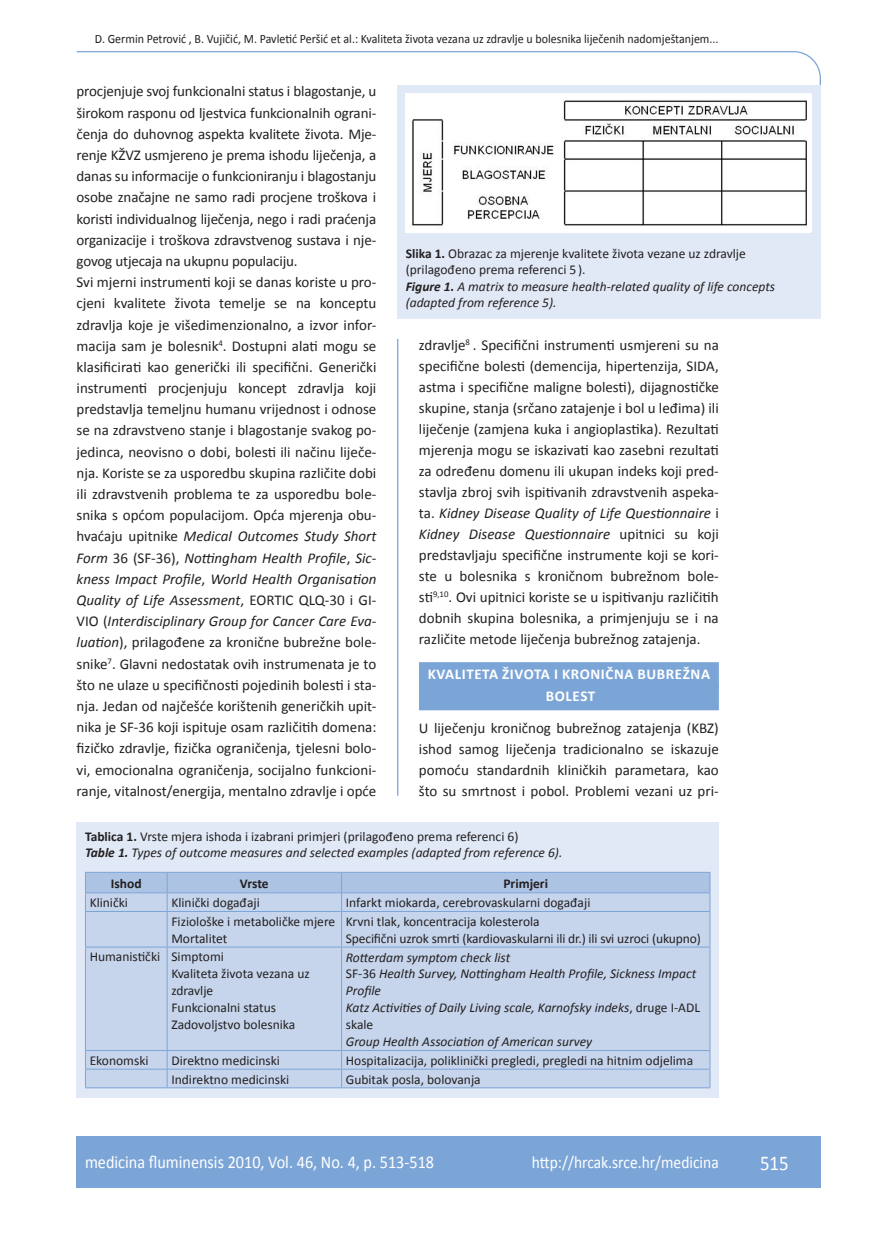
<style>
.page{position:relative;width:872px;height:1234px;background:#fff}
.page>*{position:absolute;margin:0;border:0;box-sizing:border-box;transform-origin:0 0}
.t1{font:21px "Calibri";color:#fff;scale:.9 1}
.t2{font:18px "Calibri";color:#fff;scale:.9 1}
.t3{font:17.25px "Calibri";color:#fff;scale:.9 1}
.t4{font:15px/21.1px "Calibri";color:#231f20;text-align:justify}
.t5{font:700 15px/21.1px "Calibri";letter-spacing:.04em;color:#fff;text-align:center}
.t6{font:13.5px/17px "Calibri";color:#231f20}
.t7{font:italic 13.5px/17px "Calibri";color:#231f20}
.t8{font:700 13.5px "Calibri";color:#231f20}
.t9{font:12.75px "Calibri";color:#231f20;scale:.94 1}
.s1{font-style:italic}
.s2{font-weight:700;font-style:normal}
.s3{font-style:normal}
.s4{font-weight:700}
.s5{font-weight:700;font-style:italic}
</style>
<div class="page">
<svg style="left:76px;top:51px;width:745px;height:34px"></svg>
<hr style="left:397px;top:339px;width:1px;height:456px;background:#7ca5d7">
<div style="left:77px;top:1135px;width:744px;height:51px;background:#7ca5d7"></div>
<div style="left:77px;top:822px;width:642px;height:275px;background:#e1e9f6"></div>
<div style="left:86px;top:911px;width:623px;height:176px;background:#c6d5ec"></div>
<hr style="left:85px;top:871px;width:82px;height:1px;background:#7ca5d7">
<hr style="left:167px;top:871px;width:174px;height:1px;background:#7ca5d7">
<hr style="left:341px;top:871px;width:369px;height:1px;background:#7ca5d7">
<svg style="left:85px;top:872px;width:625px;height:38px;background:#b5c9e6"></svg>
<hr style="left:85px;top:910px;width:82px;height:1px;background:#7ca5d7">
<hr style="left:85px;top:911px;width:1px;height:35px;background:#7ca5d7">
<hr style="left:167px;top:910px;width:174px;height:1px;background:#7ca5d7">
<hr style="left:167px;top:911px;width:1px;height:35px;background:#7ca5d7">
<hr style="left:341px;top:910px;width:369px;height:1px;background:#7ca5d7">
<hr style="left:341px;top:911px;width:1px;height:35px;background:#7ca5d7">
<hr style="left:709px;top:911px;width:1px;height:35px;background:#7ca5d7">
<hr style="left:85px;top:946px;width:82px;height:1px;background:#7ca5d7">
<hr style="left:85px;top:947px;width:1px;height:102px;background:#7ca5d7">
<hr style="left:167px;top:946px;width:174px;height:1px;background:#7ca5d7">
<hr style="left:167px;top:947px;width:1px;height:102px;background:#7ca5d7">
<hr style="left:341px;top:946px;width:369px;height:1px;background:#7ca5d7">
<hr style="left:341px;top:947px;width:1px;height:102px;background:#7ca5d7">
<hr style="left:709px;top:947px;width:1px;height:102px;background:#7ca5d7">
<hr style="left:85px;top:1049px;width:82px;height:1px;background:#7ca5d7">
<hr style="left:167px;top:1049px;width:174px;height:1px;background:#7ca5d7">
<hr style="left:341px;top:1049px;width:369px;height:1px;background:#7ca5d7">
<hr style="left:85px;top:1068px;width:82px;height:1px;background:#7ca5d7">
<svg style="left:85px;top:1050px;width:1px;height:37px"></svg>
<hr style="left:167px;top:1068px;width:174px;height:1px;background:#7ca5d7">
<svg style="left:167px;top:1050px;width:1px;height:37px"></svg>
<hr style="left:341px;top:1068px;width:369px;height:1px;background:#7ca5d7">
<svg style="left:341px;top:1050px;width:1px;height:37px"></svg>
<svg style="left:709px;top:1050px;width:1px;height:37px"></svg>
<hr style="left:85px;top:1087px;width:82px;height:1px;background:#7ca5d7">
<hr style="left:167px;top:1087px;width:174px;height:1px;background:#7ca5d7">
<hr style="left:341px;top:1087px;width:369px;height:1px;background:#7ca5d7">
<div style="left:397px;top:85px;width:424px;height:234px;background:#e1e9f6"></div>
<img style="left:406px;top:95px;width:405px;height:136px">
<div style="left:419px;top:662px;width:300px;height:27px;background:#7ca5d7"></div>
<div style="left:419px;top:683px;width:300px;height:27px;background:#7ca5d7"></div>
<p class="t9" style="left:95px;top:30px;width:665px">D. Germin Petrović , B. Vujičić, M. Pavletić Peršić et al.: Kvaliteta života vezana uz zdravlje u bolesnika liječenih nadomještanjem...</p>
<p class="t4" style="left:77px;top:80px;width:301px;text-align:left">procjenjuje svoj funkcionalni status i blagostanje, u širokom rasponu od ljestvica funkcionalnih ograni&shy;čenja do duhovnog aspekta kvalitete života. Mje&shy;renje KŽVZ usmjereno je prema ishodu liječenja, a danas su informacije o funkcioniranju i blagostanju osobe značajne ne samo radi procjene troškova i koristi individualnog liječenja, nego i radi praćenja organizacije i troškova zdravstvenog sustava i nje&shy;govog utjecaja na ukupnu populaciju.<br>Svi mjerni instrumenti koji se danas koriste u pro&shy;cjeni kvalitete života temelje se na konceptu zdravlja koje je višedimenzionalno, a izvor infor&shy;macija sam je bolesnik<sup>4</sup>. Dostupni alati mogu se klasificirati kao generički ili specifični. Generički instrumenti procjenjuju koncept zdravlja koji predstavlja temeljnu humanu vrijednost i odnose se na zdravstveno stanje i blagostanje svakog po&shy;jedinca, neovisno o dobi, bolesti ili načinu liječe&shy;nja. Koriste se za usporedbu skupina različite dobi ili zdravstvenih problema te za usporedbu bole&shy;snika s općom populacijom. Opća mjerenja obu&shy;hvaćaju upitnike <span class="s1">Medical Outcomes Study Short Form</span> 36 (SF-36), <span class="s1">Nottingham Health Profile</span>, <span class="s1">Sic&shy;kness Impact Profile</span>, <span class="s1">World Health Organisation Quality of Life Assessment</span>, EORTIC QLQ-30 i GI-VIO (<span class="s1">Interdisciplinary Group for Cancer Care Eva&shy;luation</span>), prilagođene za kronične bubrežne bole&shy;snike<sup>7</sup>. Glavni nedostatak ovih instrumenata je to što ne ulaze u specifičnosti pojedinih bolesti i sta&shy;nja. Jedan od najčešće korištenih generičkih upit&shy;nika je SF-36 koji ispituje osam različitih domena: fizičko zdravlje, fizička ograničenja, tjelesni bolo&shy;vi, emocionalna ograničenja, socijalno funkcioni&shy;ranje, vitalnost/energija, mentalno zdravlje i opće</p>
<p class="t7" style="left:85px;top:827px;width:479px;line-height:16.5px"><span class="s2">Tablica 1.</span> <span class="s3">Vrste mjera ishoda i izabrani primjeri (prilagođeno prema referenci 6)<br></span><span class="s4">Table 1.</span> Types of outcome measures and selected examples (adapted from reference 6).</p>
<p class="t8" style="left:111px;top:874px;width:32px">Ishod</p>
<p class="t8" style="left:240px;top:874px;width:30px">Vrste</p>
<p class="t8" style="left:503px;top:874px;width:46px">Primjeri</p>
<p class="t6" style="left:90px;top:893px;width:40px">Klinički</p>
<p class="t6" style="left:171px;top:893px;width:90px">Klinički događaji</p>
<p class="t6" style="left:346px;top:893px;width:246px">Infarkt miokarda, cerebrovaskularni događaji</p>
<p class="t6" style="left:171px;top:912px;width:165px">Fiziološke i metaboličke mjere<br>Mortalitet</p>
<p class="t6" style="left:346px;top:912px;width:356px">Krvni tlak, koncentracija kolesterola<br>Specifični uzrok smrti (kardiovaskularni ili dr.) ili svi uzroci (ukupno)</p>
<p class="t6" style="left:171px;top:947px;width:140px;text-indent:-82px">Humanistički Simptomi<br>Kvaliteta života vezana uz zdravlje<br>Funkcionalni status<br>Zadovoljstvo bolesnika</p>
<p class="t7" style="left:346px;top:947px;width:356px">Rotterdam symptom check list<br><span class="s3">SF-36</span> Health Survey, Nottingham Health Profile, Sickness Impact Profile<br>Katz Activities of Daily Living scale, Karnofsky indeks<span class="s3">, druge I-ADL skale</span></p>
<p class="t7" style="left:346px;top:1032px;width:248px">Group Health Association of American survey</p>
<p class="t6" style="left:90px;top:1051px;width:60px">Ekonomski</p>
<p class="t6" style="left:171px;top:1051px;width:110px">Direktno medicinski</p>
<p class="t6" style="left:346px;top:1051px;width:349px">Hospitalizacija, poliklinički pregledi, pregledi na hitnim odjelima</p>
<p class="t6" style="left:171px;top:1069px;width:119px">Indirektno medicinski</p>
<p class="t6" style="left:346px;top:1069px;width:136px">Gubitak posla, bolovanja</p>
<p class="t6" style="left:406px;top:244px;width:371px;line-height:16.5px"><span class="s4">Slika 1.</span> Obrazac za mjerenje kvalitete života vezane uz zdravlje (prilagođeno prema referenci 5 ).<br><span class="s5">Figure 1.</span> <span class="s1">A matrix to measure health-related quality of life concepts (adapted from reference 5).</span></p>
<p class="t4" style="left:419px;top:334px;width:301px">zdravlje<sup>8</sup> . Specifični instrumenti usmjereni su na specifične bolesti (demencija, hipertenzija, SIDA, astma i specifične maligne bolesti), dijagnostičke skupine, stanja (srčano zatajenje i bol u leđima) ili liječenje (zamjena kuka i angioplastika). Rezultati mjerenja mogu se iskazivati kao zasebni rezultati za određenu domenu ili ukupan indeks koji pred&shy;stavlja zbroj svih ispitivanih zdravstvenih aspeka&shy;ta. <span class="s1">Kidney Disease Quality of Life Questionnaire</span> i <span class="s1">Kidney Disease Questionnaire</span> upitnici su koji predstavljaju specifične instrumente koji se kori&shy;ste u bolesnika s kroničnom bubrežnom bole&shy;sti<sup>9,10</sup>. Ovi upitnici koriste se u ispitivanju različitih dobnih skupina bolesnika, a primjenjuju se i na različite metode liječenja bubrežnog zatajenja.</p>
<p class="t5" style="left:428px;top:663px;width:284px">KVALITETA ŽIVOTA I KRON IČNA BUBREŽNA<br>BOLEST</p>
<p class="t4" style="left:419px;top:716px;width:301px">U liječenju kroničnog bubrežnog zatajenja (KBZ) ishod samog liječenja tradicionalno se iskazuje pomoću standardnih kliničkih parametara, kao što su smrtnost i pobol. Problemi vezani uz pri-</p>
<p class="t2" style="left:85px;top:1150px;width:389px">medicina fluminensis 2010, Vol. 46, No. 4, p. 513-518</p>
<p class="t3" style="left:532px;top:1151px;width:209px">http://hrcak.srce.hr/medicina</p>
<h1 class="t1" style="left:760px;top:1149px;width:33px">515</h1>
</div>
